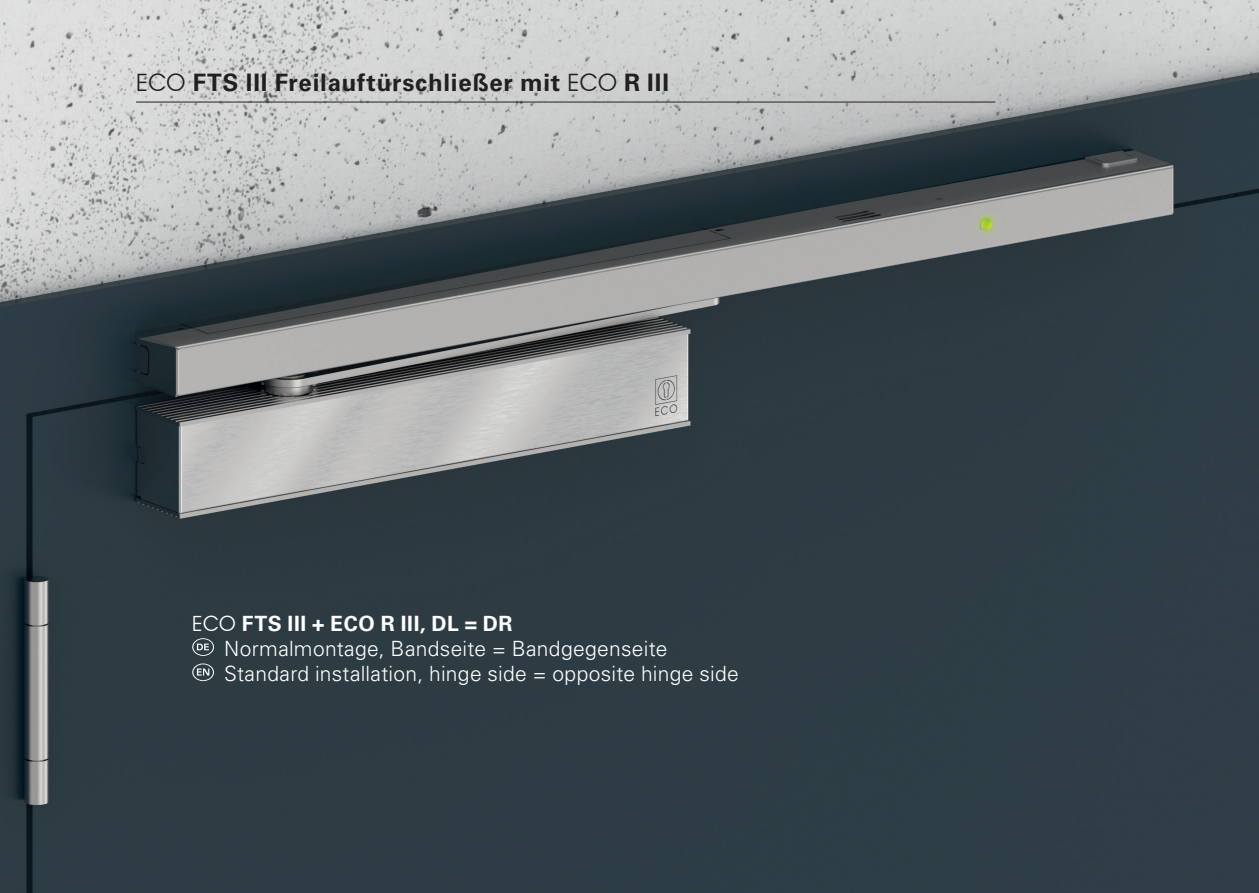
<style>
.page{position:relative;width:1259px;height:893px;background:#fff}
.page>*{position:absolute;margin:0;border:0;box-sizing:border-box;transform-origin:0 0}
.t1{font:700 24px "Univers LT Pro 65";letter-spacing:.035em;color:#231f20}
.t2{font:300 21px/25.2px "Univers LT Pro 45";letter-spacing:.015em;color:#fff}
.t3{font:700 21px "Univers LT Pro 65";letter-spacing:.03em;color:#fff}
.s1{font-family:"Avant Garde IT Cby BT";font-weight:400}
</style>
<div class="page">
<img style="left:0;top:0;width:1259px;height:893px">
<svg style="left:192px;top:638px;width:22px;height:18px"></svg>
<svg style="left:192px;top:663px;width:22px;height:18px"></svg>
<hr style="left:136px;top:102px;width:859px;height:1px;background:#231f20">
<p class="t1" style="left:136px;top:68px;width:534px"><span class="s1">ECO</span> FTS III Freilauftürschließer mit <span class="s1">ECO</span> R III</p>
<p class="t3" style="left:192px;top:611px;width:322px"><span class="s1">ECO</span> FTS III + ECO R III, DL = DR</p>
<p class="t2" style="left:224px;top:636px;width:516px">Normalmontage, Bandseite = Bandgegenseite<br>Standard installation, hinge side = opposite hinge side</p>
</div>
